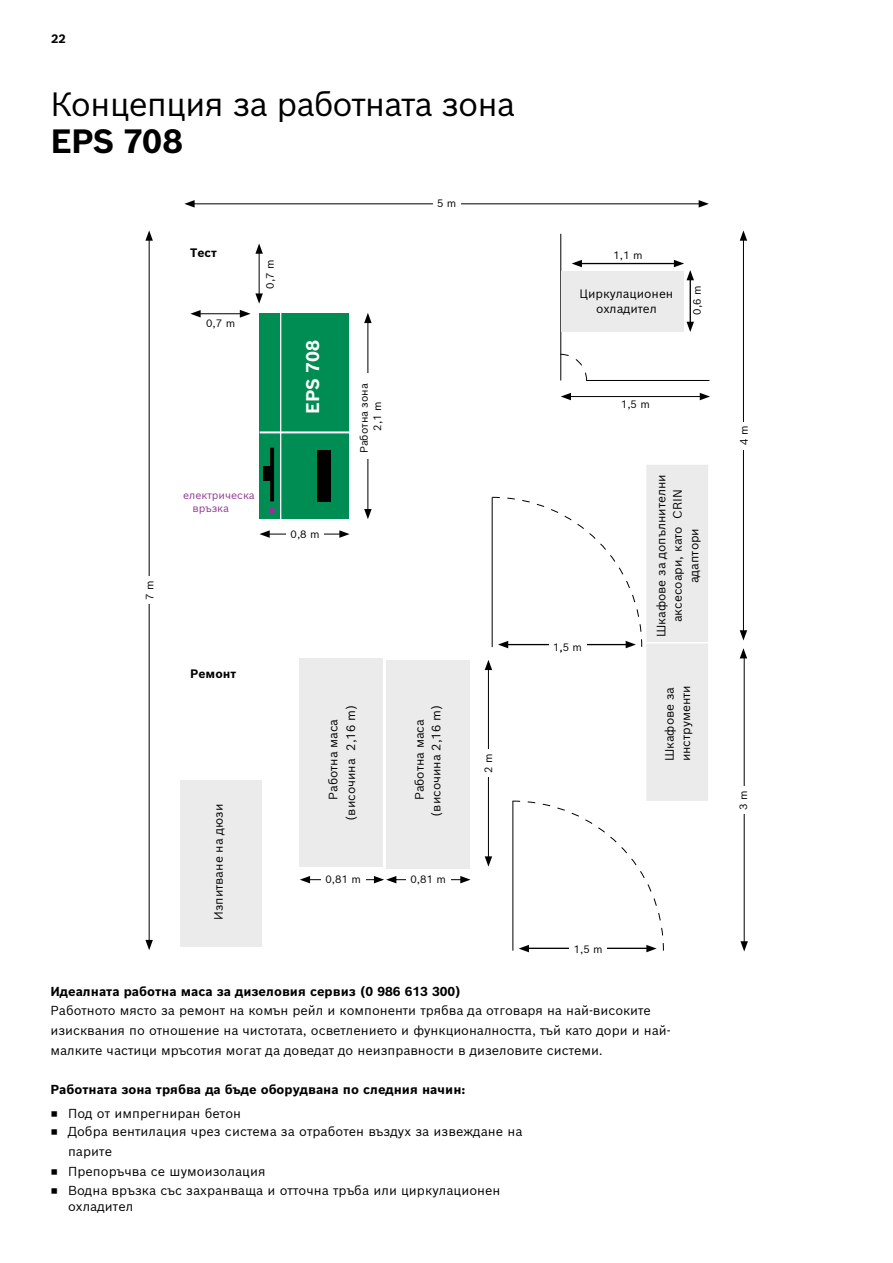
<style>
.page{position:relative;width:893px;height:1263px;background:#fff}
.page>*{position:absolute;margin:0;border:0;box-sizing:border-box;transform-origin:0 0}
.t1{font:33px "Bosch Sans";letter-spacing:-.03em;color:#000}
.t2{font:700 33px "Bosch Sans";letter-spacing:-.03em;color:#000}
.t3{font:700 18px "Bosch Sans";letter-spacing:-.01em;color:#fff}
.t4{font:12.75px/19.8px "Bosch Sans";color:#000}
.t5{font:700 12.75px "Bosch Sans";color:#000}
.t6{font:12px/16.5px "Bosch Sans";color:#000;text-align:center}
.t7{font:700 12px "Bosch Sans";color:#000}
.t8{font:10.5px/13.2px "Bosch Sans";color:#000;text-align:center}
.t9{font:10.5px/13.2px "Bosch Sans";color:#8f3694}
</style>
<div class="page">
<hr style="left:586px;top:380px;width:123px;height:1px;background:#000">
<hr style="left:560px;top:234px;width:1px;height:146px;background:#000">
<div style="left:645px;top:463px;width:65px;height:182px;background:#ebebec;border:2px solid #fff"></div>
<div style="left:645px;top:642px;width:65px;height:160px;background:#ebebec;border:2px solid #fff"></div>
<div style="left:561px;top:271px;width:123px;height:61px;background:#ebebec"></div>
<hr style="left:192px;top:203px;width:509px;height:1px;background:#000">
<svg style="left:699px;top:200px;width:10px;height:8px"></svg>
<svg style="left:184px;top:200px;width:11px;height:8px"></svg>
<hr style="left:580px;top:263px;width:96px;height:1px;background:#000">
<svg style="left:572px;top:260px;width:10px;height:7px"></svg>
<hr style="left:690px;top:278px;width:1px;height:46px;background:#000">
<svg style="left:674px;top:260px;width:20px;height:20px"></svg>
<svg style="left:686px;top:322px;width:8px;height:10px"></svg>
<svg style="left:255px;top:243px;width:8px;height:11px"></svg>
<hr style="left:259px;top:251px;width:1px;height:45px;background:#000">
<svg style="left:255px;top:293px;width:8px;height:11px"></svg>
<hr style="left:196px;top:313px;width:46px;height:1px;background:#000">
<svg style="left:240px;top:310px;width:11px;height:8px"></svg>
<svg style="left:190px;top:310px;width:11px;height:7px"></svg>
<hr style="left:569px;top:396px;width:133px;height:1px;background:#000">
<svg style="left:700px;top:393px;width:10px;height:7px"></svg>
<svg style="left:561px;top:393px;width:10px;height:7px"></svg>
<hr style="left:367px;top:321px;width:1px;height:190px;background:#000">
<svg style="left:364px;top:313px;width:8px;height:10px"></svg>
<svg style="left:364px;top:509px;width:8px;height:10px"></svg>
<hr style="left:149px;top:238px;width:1px;height:704px;background:#000">
<svg style="left:145px;top:230px;width:8px;height:11px"></svg>
<svg style="left:145px;top:940px;width:8px;height:10px"></svg>
<hr style="left:743px;top:238px;width:1px;height:395px;background:#000">
<svg style="left:740px;top:230px;width:7px;height:11px"></svg>
<svg style="left:740px;top:630px;width:7px;height:10px"></svg>
<svg style="left:740px;top:648px;width:7px;height:10px"></svg>
<div style="left:260px;top:314px;width:89px;height:205px;background:#008d54"></div>
<div style="left:317px;top:450px;width:13px;height:51px;background:#000"></div>
<hr style="left:280px;top:313px;width:1px;height:206px;background:#fff">
<hr style="left:260px;top:431px;width:90px;height:2px;background:#fff">
<div style="left:264px;top:466px;width:9px;height:15px;background:#000"></div>
<svg style="left:270px;top:448px;width:4px;height:53px"></svg>
<div style="left:269px;top:507px;width:6px;height:7px;background:#8f3694;border-radius:50%"></div>
<hr style="left:267px;top:534px;width:76px;height:1px;background:#000">
<svg style="left:339px;top:530px;width:11px;height:8px"></svg>
<svg style="left:259px;top:530px;width:11px;height:8px"></svg>
<svg style="left:560px;top:354px;width:27px;height:27px"></svg>
<svg style="left:491px;top:497px;width:151px;height:151px"></svg>
<div style="left:286px;top:529px;width:38px;height:9px;background:#fff"></div>
<div style="left:433px;top:199px;width:28px;height:8px;background:#fff"></div>
<div style="left:549px;top:642px;width:37px;height:8px;background:#fff"></div>
<div style="left:360px;top:373px;width:21px;height:86px;background:#fff"></div>
<div style="left:145px;top:576px;width:8px;height:28px;background:#fff"></div>
<div style="left:739px;top:422px;width:9px;height:27px;background:#fff"></div>
<hr style="left:744px;top:656px;width:1px;height:287px;background:#000">
<svg style="left:740px;top:941px;width:8px;height:10px"></svg>
<div style="left:739px;top:786px;width:8px;height:28px;background:#fff"></div>
<div style="left:180px;top:780px;width:81px;height:167px;background:#ebebec"></div>
<div style="left:386px;top:660px;width:84px;height:209px;background:#ebebec"></div>
<div style="left:300px;top:659px;width:83px;height:208px;background:#ebebec"></div>
<hr style="left:394px;top:879px;width:70px;height:1px;background:#000">
<svg style="left:460px;top:876px;width:11px;height:7px"></svg>
<hr style="left:308px;top:879px;width:69px;height:1px;background:#000">
<svg style="left:374px;top:876px;width:22px;height:7px"></svg>
<svg style="left:300px;top:876px;width:10px;height:7px"></svg>
<div style="left:406px;top:875px;width:44px;height:8px;background:#fff"></div>
<div style="left:321px;top:875px;width:44px;height:8px;background:#fff"></div>
<hr style="left:488px;top:668px;width:1px;height:191px;background:#000">
<svg style="left:485px;top:660px;width:7px;height:10px"></svg>
<svg style="left:485px;top:856px;width:7px;height:11px"></svg>
<svg style="left:512px;top:800px;width:152px;height:152px"></svg>
<div style="left:484px;top:749px;width:8px;height:28px;background:#fff"></div>
<div style="left:569px;top:944px;width:38px;height:8px;background:#fff"></div>
<p class="t7" style="left:51px;top:30px;width:16px">22</p>
<h1 class="t1" style="left:50px;top:82px;width:466px">Концепция за работната зона</h1>
<h1 class="t2" style="left:50px;top:119px;width:134px">EPS 708</h1>
<p class="t8" style="left:143px;top:600px;width:21px;rotate:-90deg">7 m</p>
<p class="t7" style="left:190px;top:244px;width:28px">Тест</p>
<p class="t8" style="left:206px;top:316px;width:31px">0,7 m</p>
<p class="t8" style="left:263px;top:289px;width:31px;rotate:-90deg">0,7 m</p>
<h2 class="t3" style="left:301px;top:414px;width:75px;rotate:-90deg">EPS 708</h2>
<p class="t9" style="left:193px;top:488px;width:64px;text-indent:-9px">електрическа връзка</p>
<p class="t8" style="left:291px;top:527px;width:30px">0,8 m</p>
<p class="t8" style="left:357px;top:453px;width:71px;rotate:-90deg">Работна зона<br>2,1 m</p>
<p class="t8" style="left:437px;top:196px;width:21px">5 m</p>
<p class="t7" style="left:190px;top:665px;width:48px">Ремонт</p>
<p class="t6" style="left:210px;top:919px;width:117px;rotate:-90deg">Изпитване на дюзи</p>
<p class="t6" style="left:324px;top:821px;width:117px;line-height:17.5px;rotate:-90deg">Работна маса (височина 2,16 m)</p>
<p class="t6" style="left:411px;top:817px;width:113px;rotate:-90deg">Работна маса (височина 2,16 m)</p>
<p class="t8" style="left:325px;top:872px;width:37px">0,81 m</p>
<p class="t8" style="left:411px;top:872px;width:37px">0,81 m</p>
<p class="t8" style="left:481px;top:773px;width:21px;rotate:-90deg">2 m</p>
<p class="t8" style="left:613px;top:249px;width:31px">1,1 m</p>
<p class="t6" style="left:579px;top:286px;width:95px;line-height:14.4px">Циркулационен охладител</p>
<p class="t8" style="left:690px;top:314px;width:30px;rotate:-90deg">0,6 m</p>
<p class="t8" style="left:621px;top:397px;width:31px">1,5 m</p>
<p class="t8" style="left:553px;top:640px;width:31px">1,5 m</p>
<p class="t6" style="left:652px;top:637px;width:164px;rotate:-90deg">Шкафове за допълнителни аксесоари, като CRIN адаптори</p>
<p class="t6" style="left:661px;top:761px;width:78px;text-align:left;rotate:-90deg">Шкафове за инструменти</p>
<p class="t8" style="left:574px;top:942px;width:31px">1,5 m</p>
<p class="t5" style="left:50px;top:983px;width:412px">Идеалната работна маса за дизеловия сервиз (0 986 613 300)</p>
<p class="t4" style="left:50px;top:1000px;width:622px">Работното място за ремонт на комън рейл и компоненти трябва да отговаря на най-високите изисквания по отношение на чистотата, осветлението и функционалността, тъй като дори и най&shy;малките частици мръсотия могат да доведат до неизправности в дизеловите системи.</p>
<p class="t5" style="left:50px;top:1080px;width:417px">Работната зона трябва да бъде оборудвана по следния начин:</p>
<p class="t4" style="left:51px;top:1102px;width:192px">◾ Под от импрегниран бетон</p>
<p class="t4" style="left:51px;top:1121px;width:473px">◾ Добра вентилация чрез система за отработен въздух за извеждане на</p>
<p class="t4" style="left:68px;top:1141px;width:45px">парите</p>
<p class="t4" style="left:51px;top:1161px;width:216px">◾ Препоръчва се шумоизолация</p>
<p class="t4" style="left:51px;top:1180px;width:451px">◾ Водна връзка със захранваща и отточна тръба или циркулационен</p>
<p class="t4" style="left:68px;top:1196px;width:67px">охладител</p>
<p class="t8" style="left:737px;top:445px;width:21px;rotate:-90deg">4 m</p>
<p class="t8" style="left:736px;top:810px;width:21px;rotate:-90deg">3 m</p>
</div>
